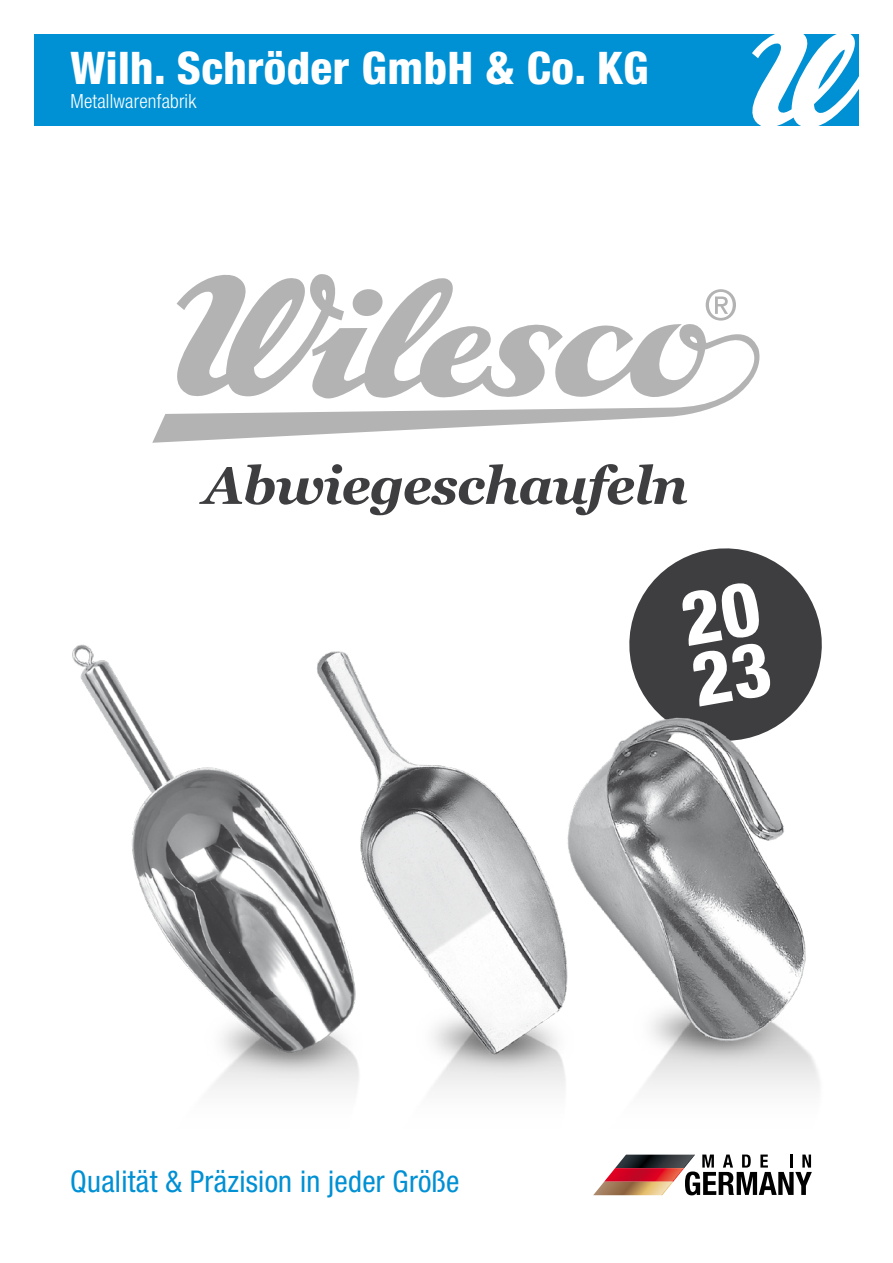
<style>
.page{position:relative;width:893px;height:1263px;background:#fff}
.page>*{position:absolute;margin:0;border:0;box-sizing:border-box;transform-origin:0 0}
.t1{font:800 condensed 75px/61.5px "Helvetica Neue LT Std";color:#fff}
.t2{font:italic 700 52.5px "Georgia";letter-spacing:-.02em;color:#3e3d40}
.t3{font:800 condensed 45px "Helvetica Neue LT Std";letter-spacing:.01em;color:#fff}
.t4{font:condensed 30px "Helvetica Neue LT Std";letter-spacing:.01em;color:#0090d4}
.t5{font:300 condensed 19.5px "Helvetica Neue LT Std";letter-spacing:.01em;color:#fff}
</style>
<div class="page">
<div style="left:34px;top:34px;width:825px;height:92px;background:#0090d4"></div>
<svg style="left:752px;top:34px;width:107px;height:92px"></svg>
<svg style="left:152px;top:274px;width:608px;height:169px"></svg>
<svg style="left:706px;top:289px;width:30px;height:32px"></svg>
<svg style="left:630px;top:548px;width:191px;height:83px;fill:#3e3d40"></svg>
<img style="left:72px;top:631px;width:750px;height:459px">
<svg style="left:593px;top:1154px;width:219px;height:41px"></svg>
<h3 class="t3" style="left:71px;top:40px;width:579px">Wilh. Schröder GmbH &amp; Co. KG</h3>
<p class="t5" style="left:71px;top:90px;width:127px">Metallwarenfabrik</p>
<h2 class="t2" style="left:204px;top:447px;width:486px">Abwiegeschaufeln</h2>
<p class="t4" style="left:70px;top:1164px;width:391px">Qualität &amp; Präzision in jeder Größe</p>
<h1 class="t1" style="left:676px;top:589px;width:80px;rotate:-10deg">20<br>23</h1>
</div>
